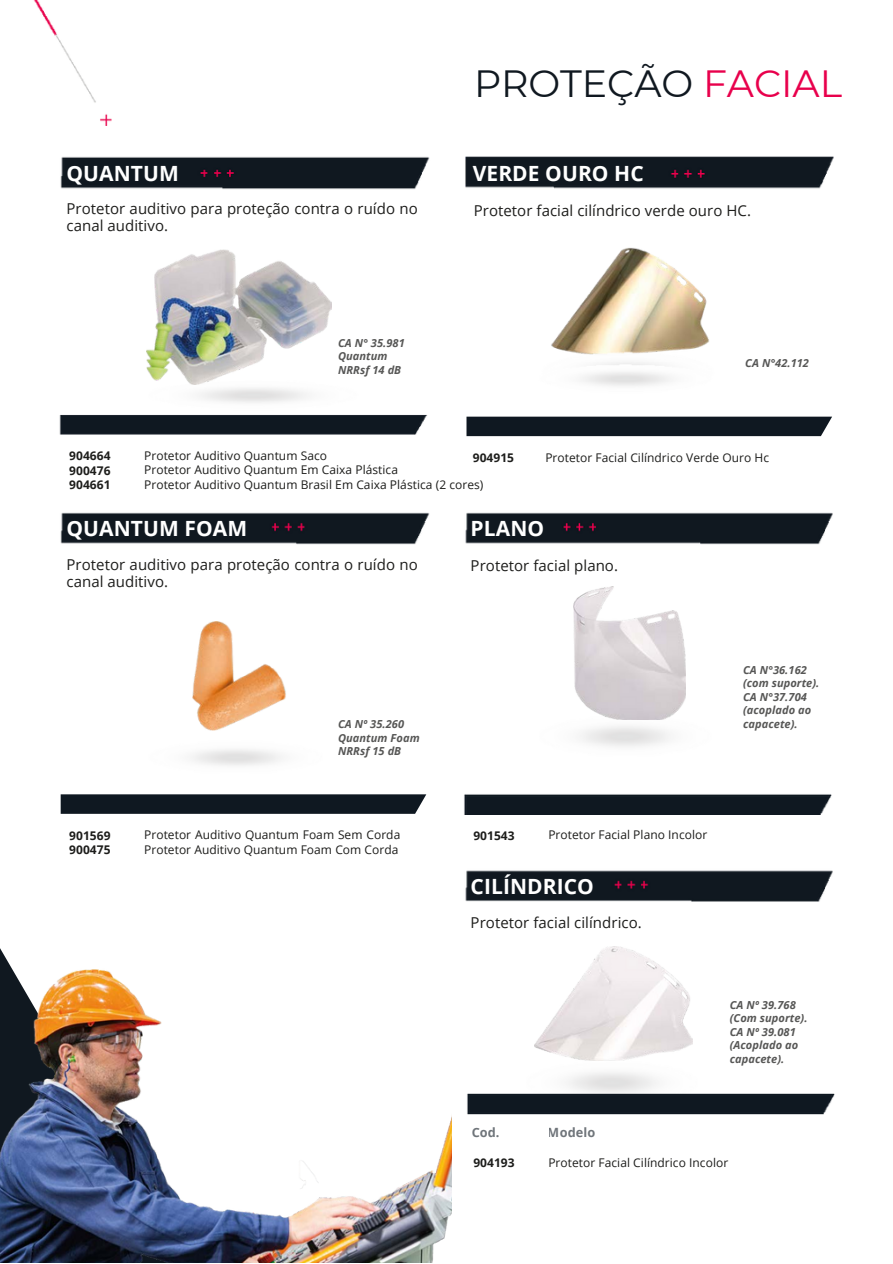
<style>
.page{position:relative;width:893px;height:1264px;background:#fff}
.page>*{position:absolute;margin:0;border:0;box-sizing:border-box;transform-origin:0 0}
.t1{font:37.95px "Montserrat";color:#101820}
.t2{font:700 21px "Open Sans";letter-spacing:.005em;color:#fff}
.t3{font:15px/16.8px "Open Sans";letter-spacing:.005em;color:#1d1d1b}
.t4{font:700 12.75px "Open Sans";letter-spacing:.005em;color:#0f1821}
.t5{font:12px/14.5px "Open Sans";letter-spacing:.005em;color:#1d1d1b}
.t6{font:700 12px/14.5px "Open Sans";letter-spacing:.005em;color:#1d1d1b}
.t7{font:italic 700 11.1px/13.5px "Open Sans";letter-spacing:.005em;color:#575756}
.s1{color:#e8004c}
</style>
<div class="page">
<img style="left:0;top:955px;width:452px;height:307px">
<img style="left:552px;top:247px;width:158px;height:96px">
<img style="left:59px;top:384px;width:369px;height:51px">
<img style="left:60px;top:157px;width:370px;height:32px">
<img style="left:551px;top:343px;width:156px;height:43px">
<div style="left:464px;top:794px;width:367px;height:20px;background:#0f1821"></div>
<div style="left:467px;top:1093px;width:367px;height:21px;background:#0f1821"></div>
<div style="left:466px;top:416px;width:366px;height:20px;background:#0f1821"></div>
<img style="left:465px;top:512px;width:368px;height:33px">
<img style="left:465px;top:870px;width:368px;height:32px">
<img style="left:465px;top:156px;width:369px;height:33px">
<img style="left:33px;top:0;width:79px;height:126px">
<img style="left:146px;top:250px;width:185px;height:134px">
<div style="left:61px;top:794px;width:365px;height:19px;background:#0f1821"></div>
<img style="left:60px;top:512px;width:370px;height:33px">
<img style="left:192px;top:621px;width:94px;height:109px">
<img style="left:573px;top:586px;width:112px;height:133px">
<img style="left:534px;top:946px;width:158px;height:114px">
<h2 class="t2" style="left:66px;top:158px;width:114px">QUANTUM</h2>
<p class="t3" style="left:66px;top:200px;width:353px">Protetor auditivo para proteção contra o ruído no canal auditivo.</p>
<p class="t7" style="left:338px;top:336px;width:68px">CA N° 35.981<br>Quantum<br>NRRsf 14 dB</p>
<h1 class="t1" style="left:474px;top:61px;width:369px">PROTEÇÃO <span class="s1">FACIAL</span></h1>
<h2 class="t2" style="left:473px;top:159px;width:172px">VERDE OURO HC</h2>
<p class="t3" style="left:473px;top:201px;width:279px">Protetor facial cilíndrico verde ouro HC.</p>
<p class="t7" style="left:745px;top:355px;width:65px">CA N°42.112</p>
<p class="t6" style="left:69px;top:448px;width:43px;text-align:justify">904664<br>900476<br>904661</p>
<p class="t5" style="left:144px;top:448px;width:341px">Protetor Auditivo Quantum Saco<br>Protetor Auditivo Quantum Em Caixa Plástica<br>Protetor Auditivo Quantum Brasil Em Caixa Plástica (2 cores)</p>
<p class="t6" style="left:473px;top:450px;width:43px">904915</p>
<p class="t5" style="left:545px;top:450px;width:225px">Protetor Facial Cilíndrico Verde Ouro Hc</p>
<h2 class="t2" style="left:66px;top:514px;width:182px">QUANTUM FOAM</h2>
<h2 class="t2" style="left:470px;top:514px;width:75px">PLANO</h2>
<p class="t3" style="left:66px;top:555px;width:353px">Protetor auditivo para proteção contra o ruído no canal auditivo.</p>
<p class="t3" style="left:470px;top:556px;width:149px">Protetor facial plano.</p>
<p class="t6" style="left:69px;top:827px;width:43px">901569<br>900475</p>
<p class="t7" style="left:338px;top:717px;width:83px">CA Nº 35.260<br>Quantum Foam<br>NRRsf 15 dB</p>
<p class="t5" style="left:144px;top:827px;width:257px">Protetor Auditivo Quantum Foam Sem Corda<br>Protetor Auditivo Quantum Foam Com Corda</p>
<p class="t7" style="left:743px;top:662px;width:78px">CA N°36.162 (com suporte).<br>CA N°37.704 (acoplado ao capacete).</p>
<p class="t6" style="left:473px;top:827px;width:43px">901543</p>
<p class="t5" style="left:548px;top:827px;width:160px">Protetor Facial Plano Incolor</p>
<h2 class="t2" style="left:470px;top:871px;width:125px">CILÍNDRICO</h2>
<p class="t3" style="left:470px;top:914px;width:173px">Protetor facial cilíndrico.</p>
<p class="t4" style="left:471px;top:1123px;width:29px">Cod.</p>
<p class="t4" style="left:548px;top:1123px;width:49px">Modelo</p>
<p class="t7" style="left:729px;top:997px;width:79px">CA Nº 39.768 (Com suporte).<br>CA Nº 39.081 (Acoplado ao capacete).</p>
<p class="t6" style="left:473px;top:1155px;width:43px">904193</p>
<p class="t5" style="left:548px;top:1155px;width:181px">Protetor Facial Cilíndrico Incolor</p>
</div>
